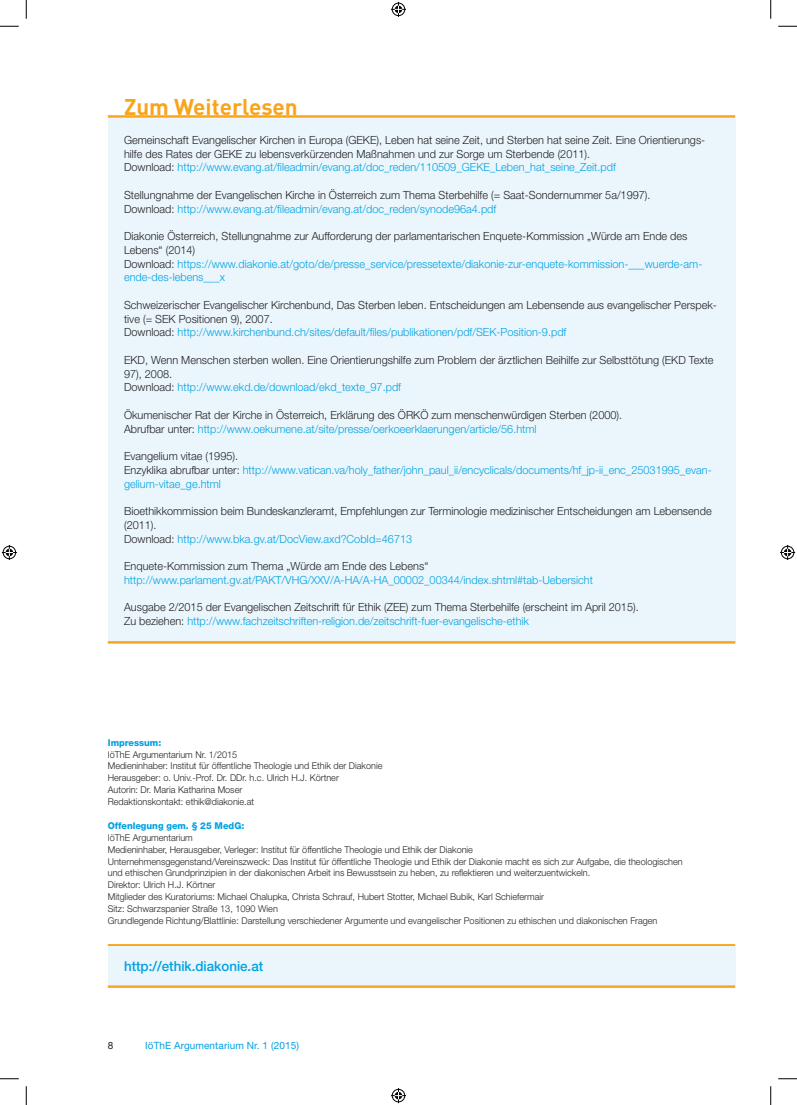
<style>
.page{position:relative;width:797px;height:1105px;background:#fff}
.page>*{position:absolute;margin:0;border:0;box-sizing:border-box;transform-origin:0 0}
.t1{font:700 22.5px "DIN Pro";color:#f9a51b}
.t2{font:500 13.75px "Helvetica Neue";color:#00a1e3}
.t3{font:300 11.25px/13.8px "Helvetica Neue";color:#231f20}
.t4{font:300 11.25px/13.8px "Helvetica Neue";color:#00a1e3}
.t5{font:10px "Helvetica Neue";letter-spacing:.01em;color:#00a1e3}
.t6{font:10px "Helvetica Neue";color:#231f20}
.t7{font:300 9.38px/11.9px "Helvetica Neue";color:#231f20}
.t8{font:800 9.38px "Helvetica Neue";color:#00a1e3}
.s1{color:#00a1e3}
.s2{color:#231f20}
</style>
<div class="page">
<div style="left:108px;top:118px;width:627px;height:525px;background:#eaf6fc"></div>
<hr style="left:108px;top:115px;width:627px;height:3px;background:#f9a51b">
<hr style="left:108px;top:641px;width:627px;height:3px;background:#f9a51b">
<hr style="left:108px;top:944px;width:627px;height:2px;background:#f9a51b">
<div style="left:108px;top:946px;width:627px;height:39px;background:#eaf6fc"></div>
<hr style="left:108px;top:985px;width:627px;height:3px;background:#f9a51b">
<svg style="left:0;top:25px;width:19px;height:2px"></svg>
<svg style="left:778px;top:25px;width:19px;height:2px"></svg>
<svg style="left:0;top:1078px;width:19px;height:1px"></svg>
<svg style="left:778px;top:1078px;width:19px;height:1px"></svg>
<svg style="left:25px;top:0;width:2px;height:19px"></svg>
<svg style="left:25px;top:1086px;width:2px;height:19px"></svg>
<svg style="left:770px;top:0;width:1px;height:19px"></svg>
<svg style="left:770px;top:1086px;width:1px;height:19px"></svg>
<svg style="left:391px;top:2px;width:15px;height:15px"></svg>
<svg style="left:391px;top:1088px;width:15px;height:15px"></svg>
<svg style="left:2px;top:545px;width:15px;height:15px"></svg>
<svg style="left:780px;top:545px;width:15px;height:15px"></svg>
<h1 class="t1" style="left:124px;top:92px;width:175px">Zum Weiterlesen</h1>
<p class="t3" style="left:124px;top:133px;width:582px">Gemeinschaft Evangelischer Kirchen in Europa (GEKE), Leben hat seine Zeit, und Sterben hat seine Zeit. Eine Orientierungs&shy;hilfe des Rates der GEKE zu lebensverkürzenden Maßnahmen und zur Sorge um Sterbende (2011).<br>Download: <span class="s1">http://www.evang.at/fileadmin/evang.at/doc_reden/110509_GEKE_Leben_hat_seine_Zeit.pdf</span></p>
<p class="t3" style="left:124px;top:188px;width:528px">Stellungnahme der Evangelischen Kirche in Österreich zum Thema Sterbehilfe (= Saat-Sondernummer 5a/1997).<br>Download: <span class="s1">http://www.evang.at/fileadmin/evang.at/doc_reden/synode96a4.pdf</span></p>
<p class="t4" style="left:124px;top:229px;width:580px"><span class="s2">Diakonie Österreich, Stellungnahme zur Aufforderung der parlamentarischen Enquete-Kommission „Würde am Ende des Lebens“ (2014)<br>Download:</span> https://www.diakonie.at/goto/de/presse_service/pressetexte/diakonie-zur-enquete-kommission-___wuerde-am&shy;ende-des-lebens___x</p>
<p class="t3" style="left:124px;top:298px;width:594px">Schweizerischer Evangelischer Kirchenbund, Das Sterben leben. Entscheidungen am Lebensende aus evangelischer Perspek&shy;tive (= SEK Positionen 9), 2007.<br>Download: <span class="s1">http://www.kirchenbund.ch/sites/default/files/publikationen/pdf/SEK-Position-9.pdf</span></p>
<p class="t3" style="left:124px;top:353px;width:591px">EKD, Wenn Menschen sterben wollen. Eine Orientierungshilfe zum Problem der ärztlichen Beihilfe zur Selbsttötung (EKD Texte<br>97), 2008.<br>Download: <span class="s1">http://www.ekd.de/download/ekd_texte_97.pdf</span></p>
<p class="t3" style="left:124px;top:408px;width:499px">Ökumenischer Rat der Kirche in Österreich, Erklärung des ÖRKÖ zum menschenwürdigen Sterben (2000).<br>Abrufbar unter: <span class="s1">http://www.oekumene.at/site/presse/oerkoeerklaerungen/article/56.html</span></p>
<p class="t4" style="left:124px;top:449px;width:589px"><span class="s2">Evangelium vitae (1995).<br>Enzyklika abrufbar unter:</span> http://www.vatican.va/holy_father/john_paul_ii/encyclicals/documents/hf_jp-ii_enc_25031995_evan&shy;gelium-vitae_ge.html</p>
<p class="t3" style="left:124px;top:504px;width:589px">Bioethikkommission beim Bundeskanzleramt, Empfehlungen zur Terminologie medizinischer Entscheidungen am Lebensende (2011).<br>Download: <span class="s1">http://www.bka.gv.at/DocView.axd?CobId=46713</span></p>
<p class="t3" style="left:124px;top:559px;width:306px">Enquete-Kommission zum Thema „Würde am Ende des Lebens“</p>
<p class="t4" style="left:124px;top:573px;width:470px">http://www.parlament.gv.at/PAKT/VHG/XXV/A-HA/A-HA_00002_00344/index.shtml#tab-Uebersicht</p>
<p class="t3" style="left:124px;top:600px;width:516px">Ausgabe 2/2015 der Evangelischen Zeitschrift für Ethik (ZEE) zum Thema Sterbehilfe (erscheint im April 2015).<br>Zu beziehen: <span class="s1">http://www.fachzeitschriften-religion.de/zeitschrift-fuer-evangelische-ethik</span></p>
<p class="t8" style="left:108px;top:737px;width:55px">Impressum:</p>
<p class="t7" style="left:108px;top:748px;width:276px">IöThE Argumentarium Nr. 1/2015<br>Medieninhaber: Institut für öffentliche Theologie und Ethik der Diakonie Herausgeber: o. Univ.-Prof. Dr. DDr. h.c. Ulrich H.J. Körtner<br>Autorin: Dr. Maria Katharina Moser<br>Redaktionskontakt: ethik@diakonie.at</p>
<p class="t8" style="left:108px;top:820px;width:138px">Offenlegung gem. § 25 MedG:</p>
<p class="t7" style="left:108px;top:831px;width:576px">IöThE Argumentarium<br>Medieninhaber, Herausgeber, Verleger: Institut für öffentliche Theologie und Ethik der Diakonie<br>Unternehmensgegenstand/Vereinszweck: Das Institut für öffentliche Theologie und Ethik der Diakonie macht es sich zur Aufgabe, die theologischen und ethischen Grundprinzipien in der diakonischen Arbeit ins Bewusstsein zu heben, zu reflektieren und weiterzuentwickeln.<br>Direktor: Ulrich H.J. Körtner<br>Mitglieder des Kuratoriums: Michael Chalupka, Christa Schrauf, Hubert Stotter, Michael Bubik, Karl Schiefermair<br>Sitz: Schwarzspanier Straße 13, 1090 Wien<br>Grundlegende Richtung/Blattlinie: Darstellung verschiedener Argumente und evangelischer Positionen zu ethischen und diakonischen Fragen</p>
<p class="t2" style="left:124px;top:957px;width:141px">http://ethik.diakonie.at</p>
<p class="t6" style="left:108px;top:1039px;width:7px">8</p>
<p class="t5" style="left:145px;top:1039px;width:155px">IöThE Argumentarium Nr. 1 (2015)</p>
</div>
